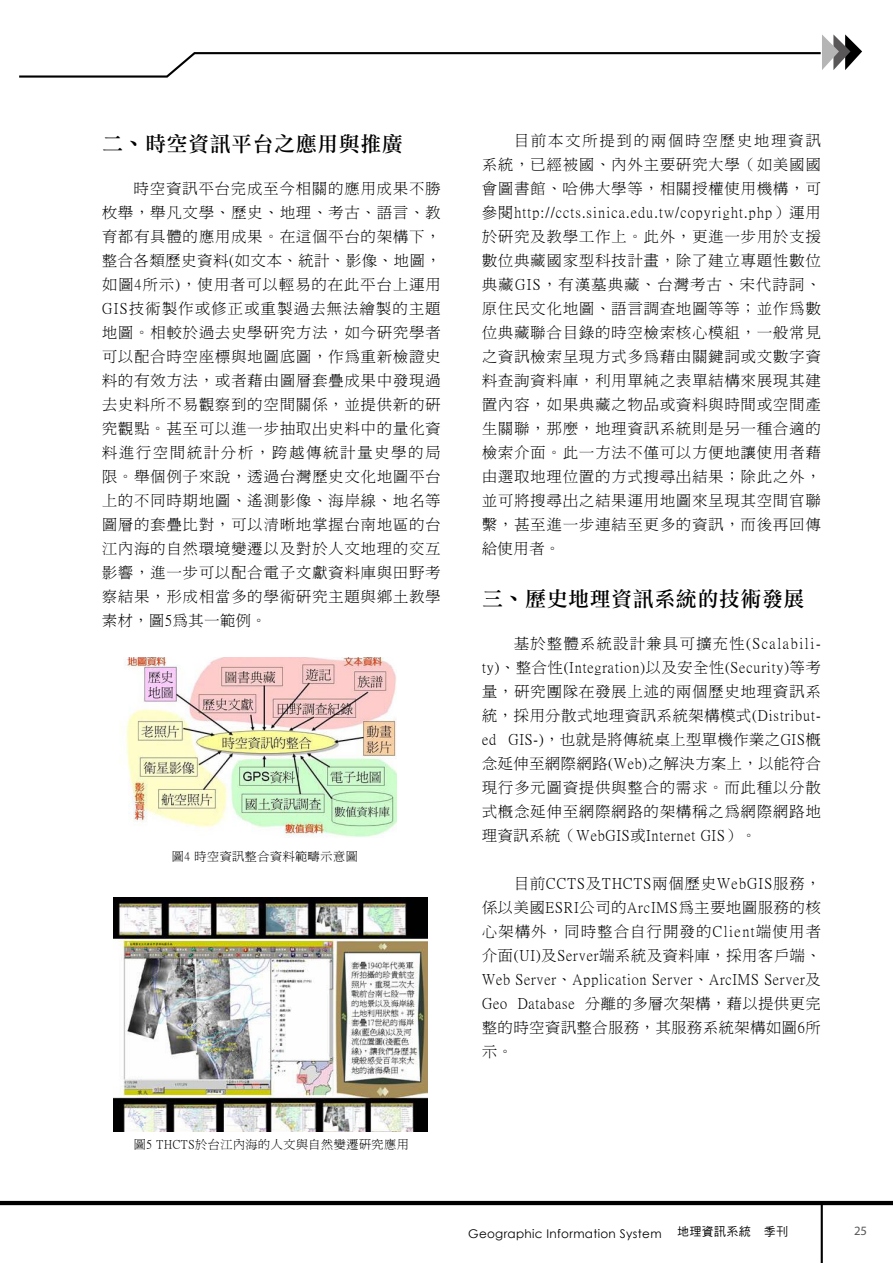
<style>
.page{position:relative;width:893px;height:1263px;background:#fff}
.page>*{position:absolute;margin:0;border:0;box-sizing:border-box;transform-origin:0 0}
.t1{font:21px "DF Li Song Md WIN BF";letter-spacing:.025em;color:#000}
.t2{font:15px/24px "P Ming Li U";letter-spacing:.08em;color:#000;text-align:justify}
.t3{font:12.75px "Myriad Pro";color:#595757}
.t4{font:12px "P Ming Li U";letter-spacing:.05em;color:#000}
.t5{font:12px "Century Gothic";letter-spacing:.025em;color:#000}
.t6{font:12px "DF Hei Md HK BF";letter-spacing:.025em;color:#000}
</style>
<div class="page">
<hr style="left:821px;top:1204px;width:2px;height:59px;background:#000">
<svg style="left:19px;top:34px;width:843px;height:44px"></svg>
<hr style="left:0;top:1201px;width:893px;height:4px;background:#000">
<img style="left:126px;top:658px;width:271px;height:179px">
<img style="left:113px;top:897px;width:315px;height:235px">
<h1 class="t1" style="left:102px;top:133px;width:302px">二、時空資訊平台之應用與推廣</h1>
<p class="t2" style="left:102px;top:177px;width:340px;text-indent:32px">時空資訊平台完成至今相關的應用成果不勝枚舉，舉凡文學、歷史、地理、考古、語言、教育都有具體的應用成果。在這個平台的架構下，整合各類歷史資料(如文本、統計、影像、地圖，如圖4所示)，使用者可以輕易的在此平台上運用GIS技術製作或修正或重製過去無法繪製的主題地圖。相較於過去史學研究方法，如今研究學者可以配合時空座標與地圖底圖，作為重新檢證史料的有效方法，或者藉由圖層套疊成果中發現過去史料所不易觀察到的空間關係，並提供新的研究觀點。甚至可以進一步抽取出史料中的量化資料進行空間統計分析，跨越傳統計量史學的局限。舉個例子來說，透過台灣歷史文化地圖平台上的不同時期地圖、遙測影像、海岸線、地名等圖層的套疊比對，可以清晰地掌握台南地區的台江內海的自然環境變遷以及對於人文地理的交互影響，進一步可以配合電子文獻資料庫與田野考察結果，形成相當多的學術研究主題與鄉土教學素材，圖5為其一範例。</p>
<p class="t4" style="left:172px;top:850px;width:187px">圖4 時空資訊整合資料範疇示意圖</p>
<p class="t2" style="left:482px;top:129px;width:340px;text-indent:32px">目前本文所提到的兩個時空歷史地理資訊系統，已經被國、內外主要研究大學（如美國國會圖書館、哈佛大學等，相關授權使用機構，可參閱http://ccts.sinica.edu.tw/copyright.php）運用於研究及教學工作上。此外，更進一步用於支援數位典藏國家型科技計畫，除了建立專題性數位典藏GIS，有漢墓典藏、台灣考古、宋代詩詞、原住民文化地圖、語言調查地圖等等；並作為數位典藏聯合目錄的時空檢索核心模組，一般常見之資訊檢索呈現方式多為藉由關鍵詞或文數字資料查詢資料庫，利用單純之表單結構來展現其建置內容，如果典藏之物品或資料與時間或空間產生關聯，那麼，地理資訊系統則是另一種合適的檢索介面。此一方法不僅可以方便地讓使用者藉由選取地理位置的方式搜尋出結果；除此之外，並可將搜尋出之結果運用地圖來呈現其空間官聯繫，甚至進一步連結至更多的資訊，而後再回傳給使用者。</p>
<h1 class="t1" style="left:482px;top:588px;width:324px">三、歷史地理資訊系統的技術發展</h1>
<p class="t2" style="left:482px;top:631px;width:340px;text-indent:32px">基於整體系統設計兼具可擴充性(Scalabili&shy;ty)、整合性(Integration)以及安全性(Security)等考量，研究團隊在發展上述的兩個歷史地理資訊系統，採用分散式地理資訊系統架構模式(Distribut&shy;ed GIS-)，也就是將傳統桌上型單機作業之GIS概念延伸至網際網路(Web)之解決方案上，以能符合現行多元圖資提供與整合的需求。而此種以分散式概念延伸至網際網路的架構稱之為網際網路地理資訊系統（WebGIS或Internet GIS）。</p>
<p class="t2" style="left:482px;top:871px;width:340px;text-indent:32px">目前CCTS及THCTS兩個歷史WebGIS服務，係以美國ESRI公司的ArcIMS為主要地圖服務的核心架構外，同時整合自行開發的Client端使用者介面(UI)及Server端系統及資料庫，採用客戶端、Web Server、Application Server、ArcIMS Server及Geo Database 分離的多層次架構，藉以提供更完整的時空資訊整合服務，其服務系統架構如圖6所示。</p>
<p class="t4" style="left:134px;top:1139px;width:276px">圖5 THCTS於台江內海的人文與自然變遷研究應用</p>
<p class="t5" style="left:468px;top:1225px;width:195px">Geographic Information System</p>
<p class="t6" style="left:677px;top:1226px;width:112px">地理資訊系統 季刊</p>
<p class="t3" style="left:854px;top:1222px;width:15px">25</p>
</div>
